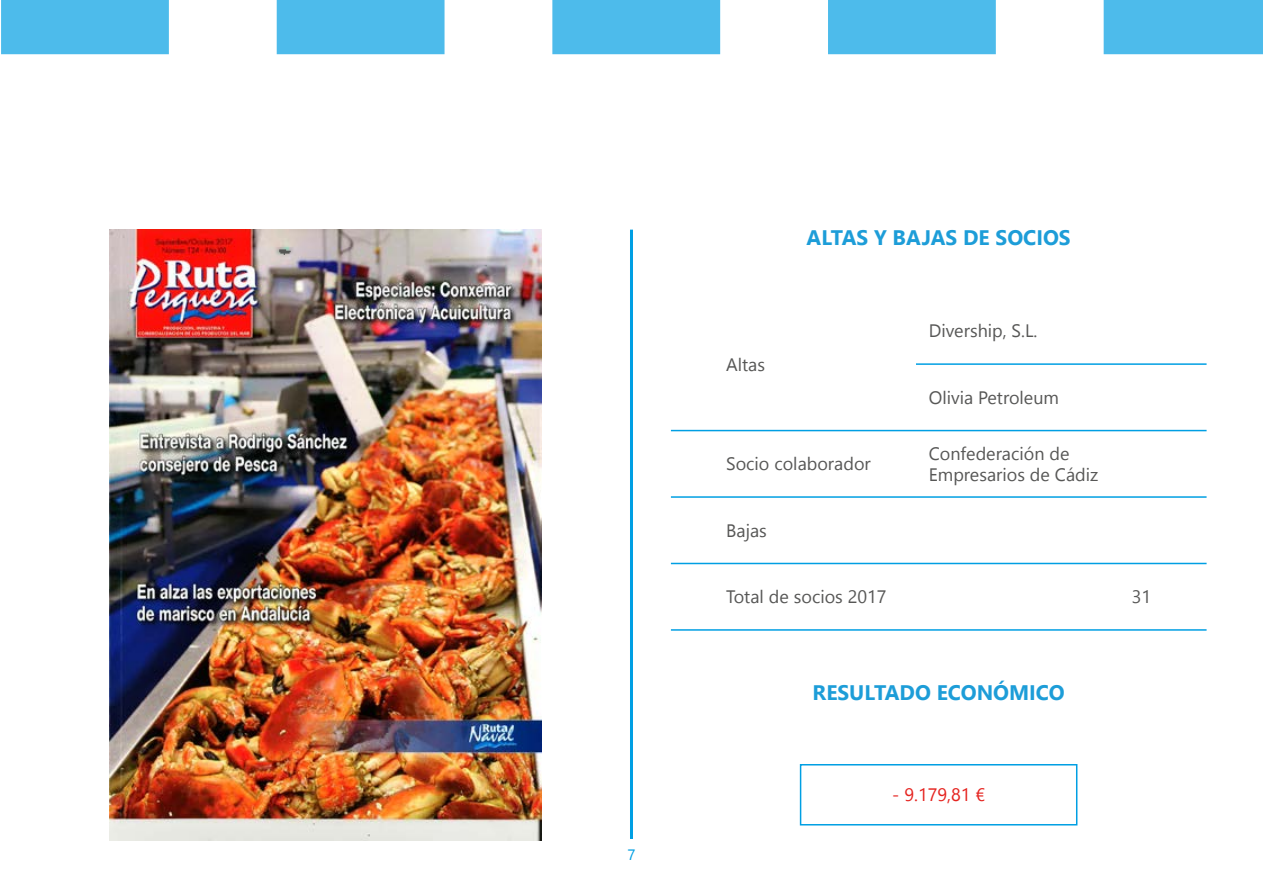
<style>
.page{position:relative;width:1263px;height:893px;background:#fff}
.page>*{position:absolute;margin:0;border:0;box-sizing:border-box;transform-origin:0 0}
.t1{font:700 21px "Nirmala UI";color:#1d9dd8}
.t2{font:18px "Nirmala UI";color:#575756}
.t3{font:18px "Nirmala UI";color:#e5231f}
.t4{font:15px "Nirmala UI";color:#009fe3}
</style>
<div class="page">
<svg style="left:1px;top:0;width:1262px;height:54px;fill:#4dbbeb"></svg>
<hr style="left:630px;top:230px;width:3px;height:609px;background:#009fe3">
<hr style="left:916px;top:363px;width:290px;height:2px;background:#009fe3">
<hr style="left:671px;top:430px;width:245px;height:1px;background:#009fe3">
<hr style="left:916px;top:430px;width:290px;height:1px;background:#009fe3">
<hr style="left:671px;top:496px;width:245px;height:2px;background:#009fe3">
<hr style="left:916px;top:496px;width:290px;height:2px;background:#009fe3">
<hr style="left:671px;top:563px;width:245px;height:1px;background:#009fe3">
<hr style="left:916px;top:563px;width:290px;height:1px;background:#009fe3">
<hr style="left:671px;top:629px;width:245px;height:2px;background:#009fe3">
<hr style="left:916px;top:629px;width:290px;height:2px;background:#009fe3">
<div style="left:800px;top:764px;width:277px;height:61px;border:2px solid #009fe3"></div>
<img style="left:109px;top:230px;width:433px;height:611px">
<img style="left:278px;top:248px;width:14px;height:6px">
<svg style="left:510px;top:465px;width:5px;height:11px"></svg>
<p class="t4" style="left:627px;top:842px;width:10px">7</p>
<p class="t1" style="left:807px;top:220px;width:266px">ALTAS Y BAJAS DE SOCIOS</p>
<p class="t2" style="left:726px;top:350px;width:40px">Altas</p>
<p class="t2" style="left:726px;top:449px;width:146px">Socio colaborador</p>
<p class="t2" style="left:726px;top:516px;width:42px">Bajas</p>
<p class="t2" style="left:929px;top:316px;width:110px">Divership, S.L.</p>
<p class="t2" style="left:929px;top:383px;width:132px">Olivia Petroleum</p>
<p class="t2" style="left:929px;top:439px;width:142px">Confederación de</p>
<p class="t2" style="left:929px;top:460px;width:171px">Empresarios de Cádiz</p>
<p class="t2" style="left:726px;top:582px;width:162px">Total de socios 2017</p>
<p class="t2" style="left:1132px;top:582px;width:21px">31</p>
<p class="t1" style="left:813px;top:674px;width:254px">RESULTADO ECONÓMICO</p>
<p class="t3" style="left:892px;top:780px;width:94px">- 9.179,81 €</p>
</div>
